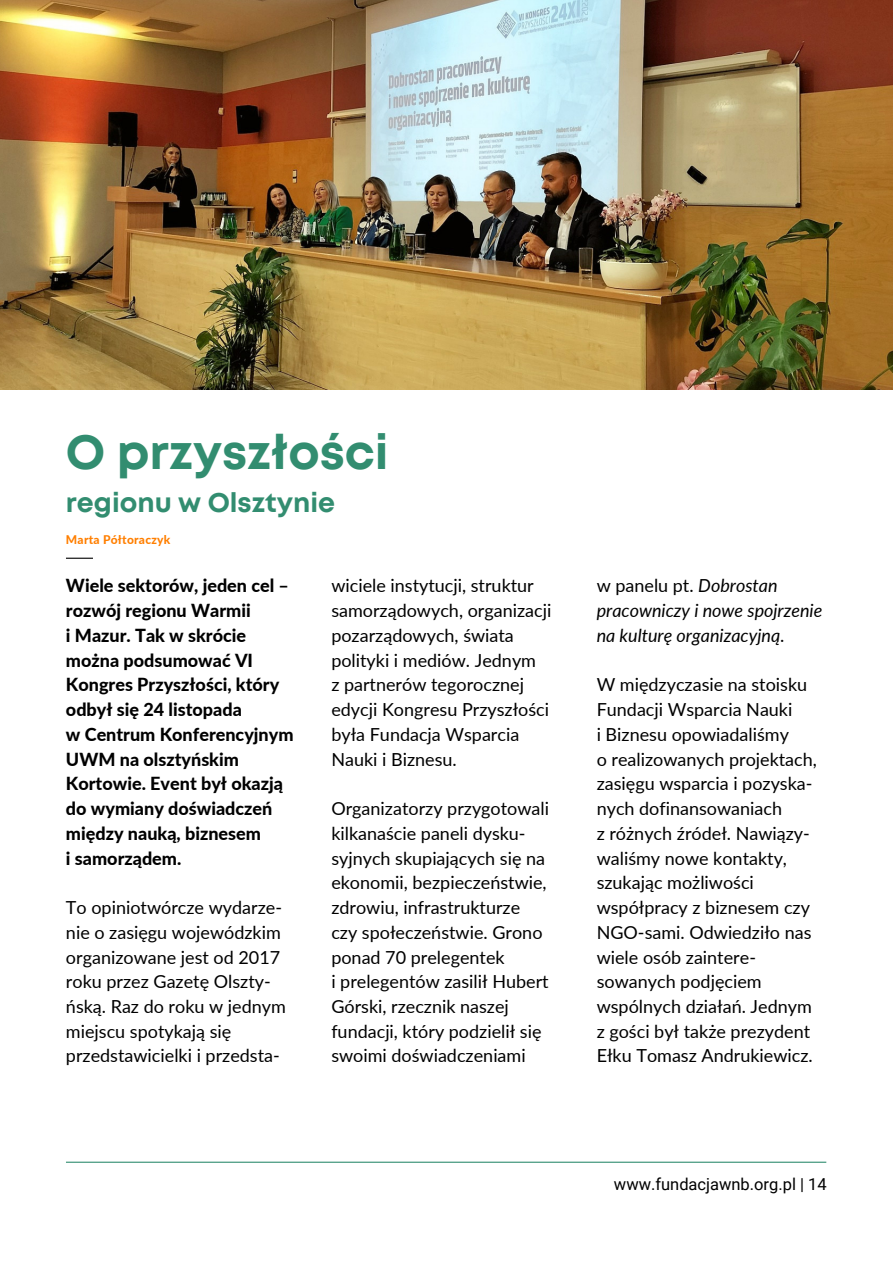
<style>
.page{position:relative;width:893px;height:1264px;background:#fff}
.page>*{position:absolute;margin:0;border:0;box-sizing:border-box;transform-origin:0 0}
.t1{font:700 48px "Mont";color:#328d70}
.t2{font:700 27px "Mont";color:#328d70}
.t3{font:18px/24.8px "Lato";color:#000}
.t4{font:800 18px/24.8px "Lato";color:#000}
.t5{font:italic 18px/24.8px "Lato";color:#000}
.t6{font:16.5px "Roboto";color:#000}
.t7{font:800 12px "Lato";letter-spacing:.02em;color:#ff7f00}
.s1{font-style:normal}
</style>
<div class="page">
<hr style="left:66px;top:557px;width:27px;height:2px;background:#000">
<hr style="left:66px;top:1161px;width:760px;height:1px;background:#328d70">
<img style="left:0;top:0;width:892px;height:390px">
<h1 class="t1" style="left:66px;top:434px;width:324px">O przyszłości</h1>
<h2 class="t2" style="left:66px;top:492px;width:270px">regionu w Olsztynie</h2>
<p class="t7" style="left:66px;top:532px;width:106px">Marta Półtoraczyk</p>
<p class="t3" style="left:331px;top:573px;width:221px">wiciele instytucji, struktur samorządowych, organizacji pozarządowych, świata polityki i mediów. Jednym<br>z partnerów tegorocznej edycji Kongresu Przyszłości była Fundacja Wsparcia<br>Nauki i Biznesu.</p>
<p class="t3" style="left:331px;top:795px;width:219px">Organizatorzy przygotowali kilkanaście paneli dysku&shy;syjnych skupiających się na ekonomii, bezpieczeństwie, zdrowiu, infrastrukturze czy społeczeństwie. Grono ponad 70 prelegentek<br>i prelegentów zasilił Hubert<br>Górski, rzecznik naszej fundacji, który podzielił się swoimi doświadczeniami</p>
<p class="t4" style="left:66px;top:573px;width:229px">Wiele sektorów, jeden cel – rozwój regionu Warmii<br>i Mazur. Tak w skrócie można podsumować VI<br>Kongres Przyszłości, który odbył się 24 listopada<br>w Centrum Konferencyjnym<br>UWM na olsztyńskim<br>Kortowie. Event był okazją do wymiany doświadczeń między nauką, biznesem<br>i samorządem.</p>
<p class="t3" style="left:66px;top:894px;width:221px">To opiniotwórcze wydarze&shy;nie o zasięgu wojewódzkim organizowane jest od 2017 roku przez Gazetę Olszty&shy;ńską. Raz do roku w jednym miejscu spotykają się przedstawicielki i przedsta-</p>
<p class="t5" style="left:596px;top:573px;width:227px"><span class="s1">w panelu pt.</span> Dobrostan pracowniczy i nowe spojrzenie na kulturę organizacyjną<span class="s1">.</span></p>
<p class="t3" style="left:596px;top:672px;width:222px">W międzyczasie na stoisku<br>Fundacji Wsparcia Nauki<br>i Biznesu opowiadaliśmy<br>o realizowanych projektach, zasięgu wsparcia i pozyska&shy;nych dofinansowaniach<br>z różnych źródeł. Nawiązy&shy;waliśmy nowe kontakty, szukając możliwości współpracy z biznesem czy<br>NGO-sami. Odwiedziło nas wiele osób zaintere&shy;sowanych podjęciem wspólnych działań. Jednym z gości był także prezydent<br>Ełku Tomasz Andrukiewicz.</p>
<p class="t6" style="left:614px;top:1175px;width:214px">www.fundacjawnb.org.pl | 14</p>
</div>
